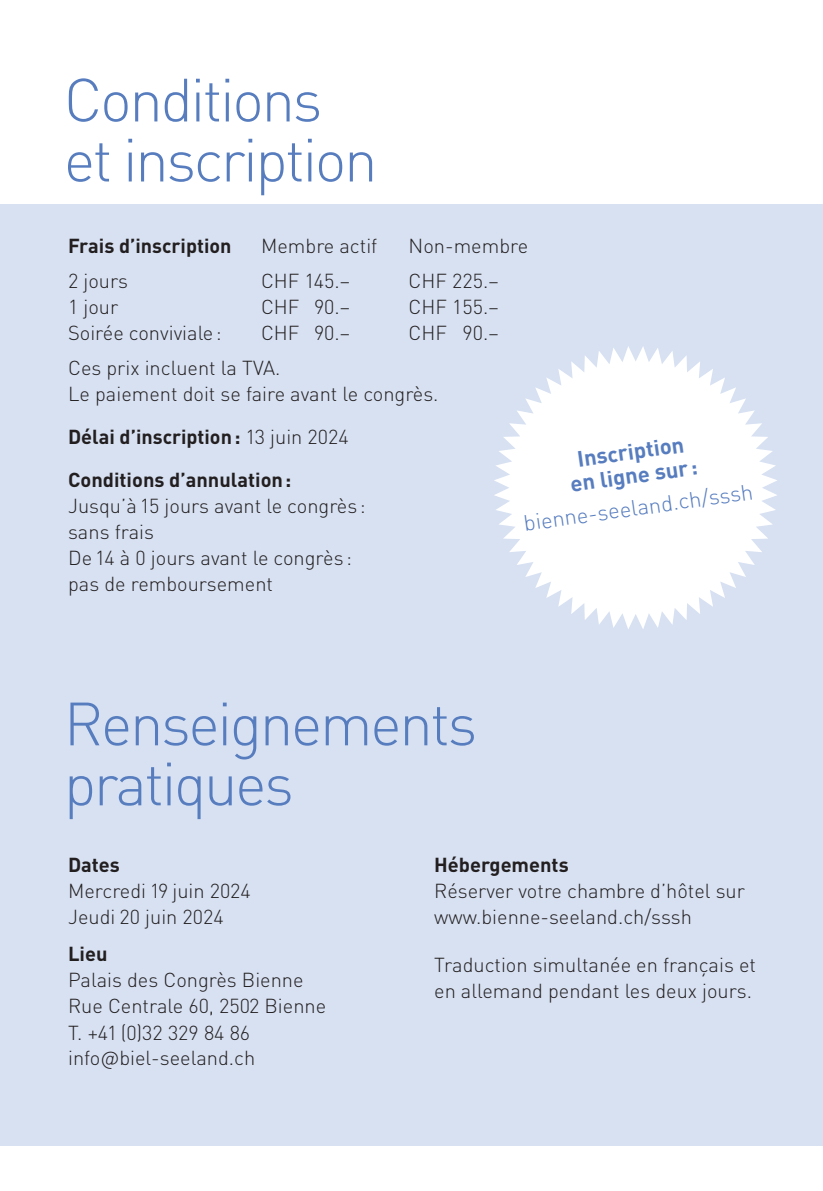
<style>
.page{position:relative;width:823px;height:1191px;background:#fff}
.page>*{position:absolute;margin:0;border:0;box-sizing:border-box;transform-origin:0 0}
.t1{font:300 60px/60px "DIN Pro";letter-spacing:-.04em;color:#577dbf}
.t2{font:700 22px/24px "DIN Pro";color:#577dbf;text-align:center}
.t3{font:300 22px "DIN Pro";color:#577dbf}
.t4{font:300 20px/26px "DIN Pro";color:#231f20}
.t5{font:700 20px/43px "DIN Pro";color:#231f20}
.s1{font-weight:300}
</style>
<div class="page">
<div style="left:0;top:204px;width:822px;height:941px;background:#d7e1f2"></div>
<svg style="left:494px;top:346px;width:283px;height:283px;fill:#fff"></svg>
<h1 class="t1" style="left:64px;top:67px;width:315px">Conditions et inscription</h1>
<p class="t5" style="left:68px;top:224px;width:165px">Frais d’inscription</p>
<p class="t4" style="left:261px;top:232px;width:118px">Membre actif</p>
<p class="t4" style="left:408px;top:232px;width:121px">Non-membre</p>
<p class="t4" style="left:68px;top:267px;width:61px">2 jours</p>
<p class="t4" style="left:261px;top:267px;width:90px">CHF 145.–</p>
<p class="t4" style="left:408px;top:267px;width:91px">CHF 225.–</p>
<p class="t4" style="left:68px;top:293px;width:52px">1 jour</p>
<p class="t4" style="left:261px;top:293px;width:90px">CHF 90.–</p>
<p class="t4" style="left:408px;top:293px;width:91px">CHF 155.–</p>
<p class="t4" style="left:68px;top:319px;width:155px">Soirée conviviale:</p>
<p class="t4" style="left:261px;top:319px;width:90px">CHF 90.–</p>
<p class="t4" style="left:408px;top:319px;width:91px">CHF 90.–</p>
<p class="t4" style="left:68px;top:353px;width:372px">Ces prix incluent la TVA.<br>Le paiement doit se faire avant le congrès.</p>
<p class="t5" style="left:68px;top:414px;width:282px">Délai d’inscription: <span class="s1">13 juin 2024<br></span>Conditions d’annulation:</p>
<p class="t4" style="left:68px;top:491px;width:299px">Jusqu’à 15 jours avant le congrès : sans frais<br>De 14 à 0 jours avant le congrès : pas de remboursement</p>
<p class="t2" style="left:565px;top:448px;width:130px;rotate:-8deg">Inscription en ligne sur :</p>
<p class="t3" style="left:521px;top:508px;width:233px;rotate:-8deg">bienne-seeland.ch/sssh</p>
<h1 class="t1" style="left:64px;top:691px;width:414px">Renseignements pratiques</h1>
<p class="t5" style="left:434px;top:842px;width:136px">Hébergements</p>
<p class="t4" style="left:434px;top:876px;width:312px">Réserver votre chambre d’hôtel sur www.bienne-seeland.ch/sssh</p>
<p class="t4" style="left:434px;top:951px;width:323px">Traduction simultanée en français et en allemand pendant les deux jours.</p>
<p class="t5" style="left:68px;top:842px;width:53px">Dates</p>
<p class="t4" style="left:68px;top:876px;width:184px">Mercredi 19 juin 2024<br>Jeudi 20 juin 2024</p>
<p class="t5" style="left:68px;top:931px;width:41px">Lieu</p>
<p class="t4" style="left:68px;top:965px;width:259px">Palais des Congrès Bienne<br>Rue Centrale 60, 2502 Bienne<br>T. +41 (0)32 329 84 86</p>
<p class="t4" style="left:68px;top:1044px;width:188px">info@biel-seeland.ch</p>
</div>
